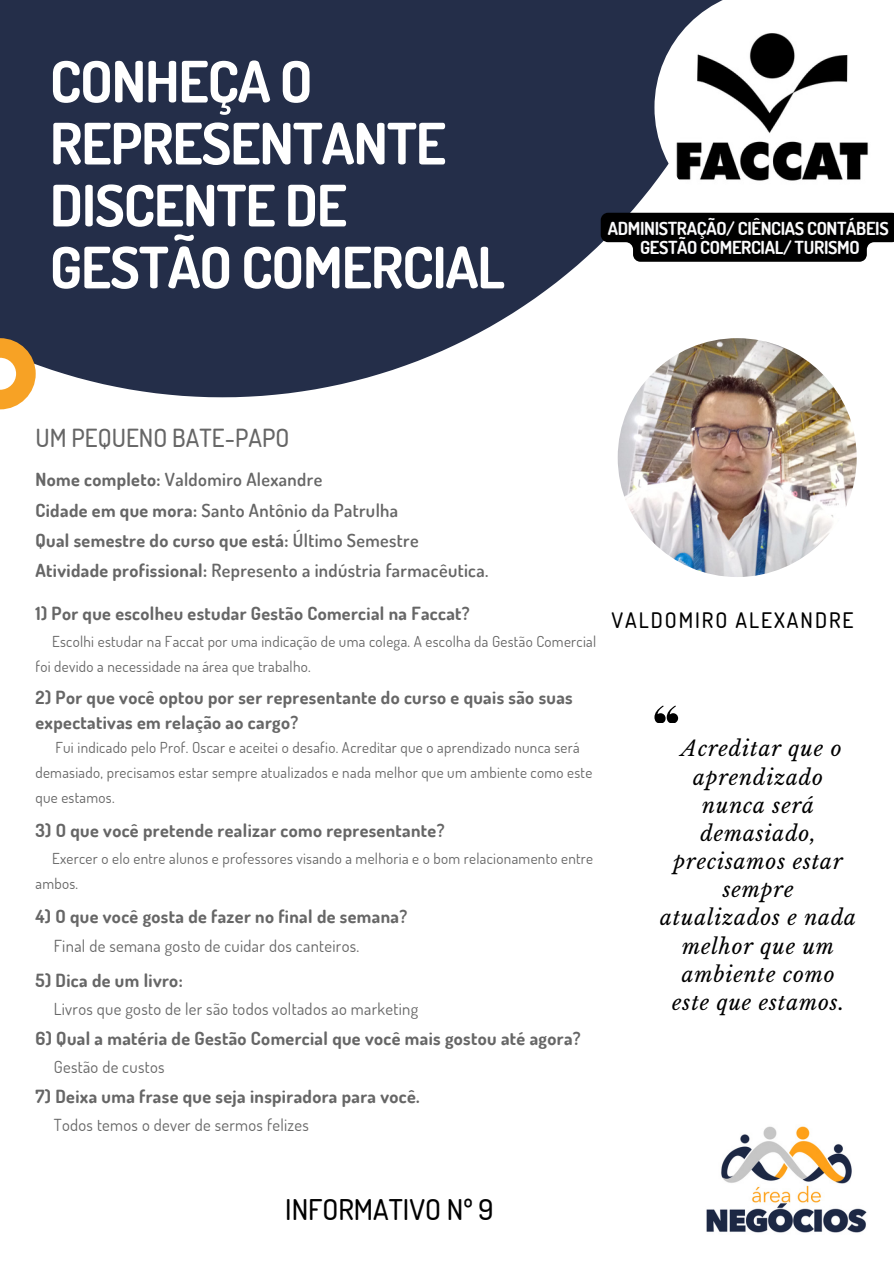
<style>
.page{position:relative;width:894px;height:1264px;background:#fff}
.page>*{position:absolute;margin:0;border:0;box-sizing:border-box;transform-origin:0 0}
.t1{font:700 57px/61.9px "Dosis";letter-spacing:-.02em;color:#fff}
.t2{font:500 28.5px "Dosis";color:#000}
.t3{font:500 24.9px "Dosis";color:#666}
.t4{font:500 21.45px "Dosis";letter-spacing:.09em;color:#000}
.t5{font:italic 20.85px/28.2px "Libre Baskerville";letter-spacing:.04em;color:#000;text-align:center}
.t6{font:700 18.15px/25.2px "Dosis";letter-spacing:.02em;color:#666}
.t7{font:600 18.15px "Dosis";letter-spacing:.02em;color:#666}
.t8{font:700 18px "Dosis";letter-spacing:-.02em;color:#fafafb}
.t9{font:16.65px "Dosis";letter-spacing:.02em;color:#666}
.t10{font:15.15px/25.2px "Dosis";letter-spacing:.02em;color:#666}
.s1{font-weight:700}
.s2{font-weight:600}
</style>
<div class="page">
<svg style="left:0;top:0;width:762px;height:397px;background:#424a62"></svg>
<svg style="left:654px;top:705px;width:24px;height:17px"></svg>
<img style="left:617px;top:338px;width:239px;height:239px;border-radius:50%">
<img style="left:706px;top:1126px;width:161px;height:107px">
<img style="left:654px;top:0;width:237px;height:213px">
<svg style="left:0;top:338px;width:36px;height:71px"></svg>
<svg style="left:600px;top:213px;width:293px;height:49px;background:#151515"></svg>
<p class="t1" style="left:50px;top:49px;width:397px">CONHEÇA O<br>REPRESENTANTE</p>
<p class="t1" style="left:50px;top:173px;width:298px">DISCENTE DE</p>
<p class="t1" style="left:50px;top:235px;width:456px">GESTÃO COMERCIAL</p>
<p class="t8" style="left:607px;top:216px;width:282px">ADMINISTRAÇÃO/ CIÊNCIAS CONTÁBEIS</p>
<p class="t8" style="left:640px;top:236px;width:221px">GESTÃO COMERCIAL/ TURISMO</p>
<p class="t3" style="left:35px;top:422px;width:255px">UM PEQUENO BATE-PAPO</p>
<p class="t7" style="left:35px;top:467px;width:288px"><span class="s1">Nome completo:</span> Valdomiro Alexandre</p>
<p class="t7" style="left:35px;top:498px;width:364px"><span class="s1">Cidade em que mora:</span> Santo Antônio da Patrulha</p>
<p class="t6" style="left:35px;top:527px;width:384px">Qual semestre do curso que está: <span class="s2">Último Semestre</span></p>
<p class="t7" style="left:35px;top:558px;width:454px"><span class="s1">Atividade profissional:</span> Represento a indústria farmacêutica.</p>
<p class="t6" style="left:35px;top:600px;width:435px">1) Por que escolheu estudar Gestão Comercial na Faccat?</p>
<p class="t10" style="left:35px;top:628px;width:562px;text-indent:17px">Escolhi estudar na Faccat por uma indicação de uma colega. A escolha da Gestão Comercial foi devido a necessidade na área que trabalho.</p>
<p class="t6" style="left:35px;top:683px;width:538px">2) Por que você optou por ser representante do curso e quais são suas expectativas em relação ao cargo?</p>
<p class="t10" style="left:35px;top:734px;width:558px;text-indent:20px">Fui indicado pelo Prof. Oscar e aceitei o desafio. Acreditar que o aprendizado nunca será demasiado, precisamos estar sempre atualizados e nada melhor que um ambiente como este que estamos.</p>
<p class="t6" style="left:35px;top:817px;width:410px">3) O que você pretende realizar como representante?</p>
<p class="t10" style="left:35px;top:845px;width:559px;text-indent:17px">Exercer o elo entre alunos e professores visando a melhoria e o bom relacionamento entre ambos.</p>
<p class="t6" style="left:35px;top:903px;width:373px">4) O que você gosta de fazer no final de semana?</p>
<p class="t9" style="left:54px;top:934px;width:307px">Final de semana gosto de cuidar dos canteiros.</p>
<p class="t6" style="left:35px;top:966px;width:149px">5) Dica de um livro:</p>
<p class="t9" style="left:54px;top:997px;width:366px">Livros que gosto de ler são todos voltados ao marketing</p>
<p class="t6" style="left:35px;top:1024px;width:546px">6) Qual a matéria de Gestão Comercial que você mais gostou até agora?</p>
<p class="t9" style="left:54px;top:1056px;width:112px">Gestão de custos</p>
<p class="t6" style="left:35px;top:1082px;width:385px">7) Deixa uma frase que seja inspiradora para você.</p>
<p class="t9" style="left:54px;top:1114px;width:256px">Todos temos o dever de sermos felizes</p>
<p class="t4" style="left:611px;top:605px;width:243px">VALDOMIRO ALEXANDRE</p>
<p class="t5" style="left:660px;top:735px;width:197px">Acreditar que o aprendizado nunca será demasiado, precisamos estar sempre<br>atualizados e nada melhor que um ambiente como<br>este que estamos.</p>
<p class="t2" style="left:285px;top:1190px;width:210px">INFORMATIVO Nº 9</p>
</div>
